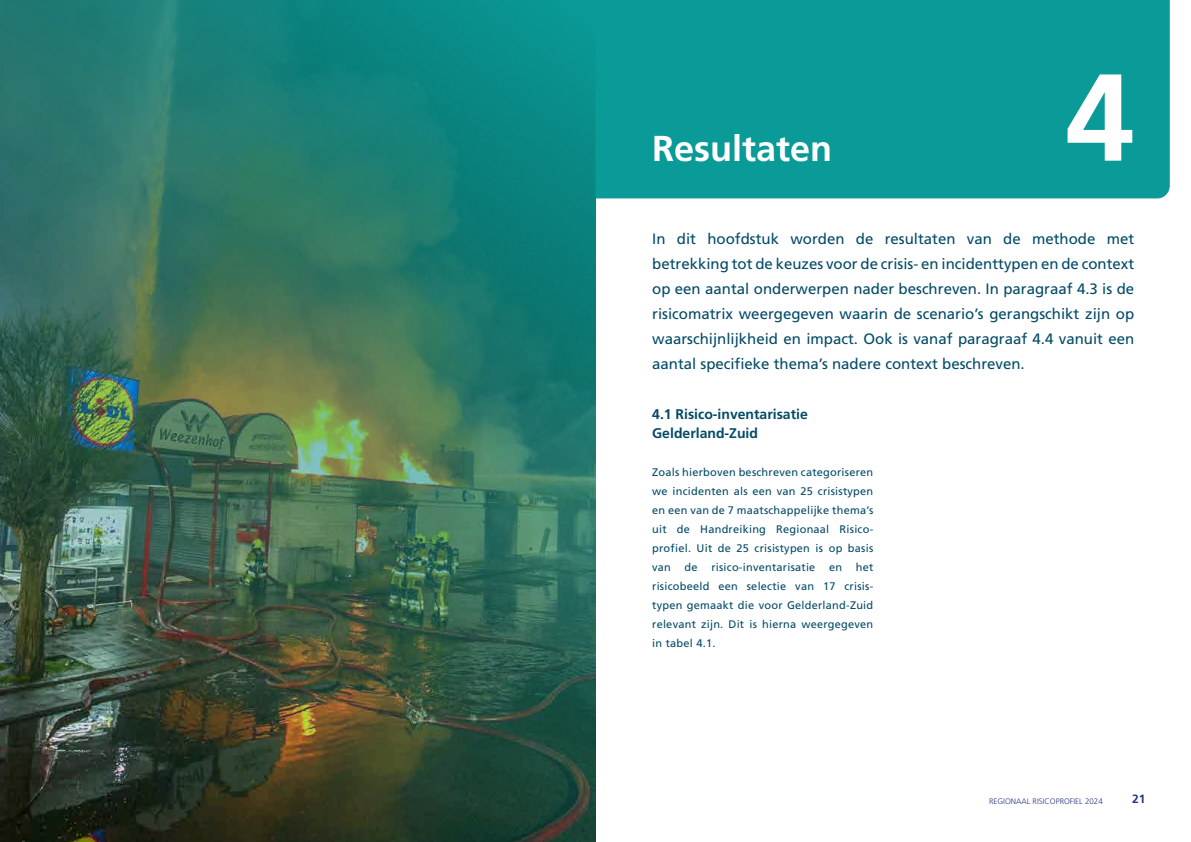
<style>
.page{position:relative;width:1191px;height:842px;background:#fff}
.page>*{position:absolute;margin:0;border:0;box-sizing:border-box;transform-origin:0 0}
.t1{font:700 123.5px "Frutiger LT Pro";color:#fff}
.t2{font:700 36px "Frutiger LT Pro";color:#fff}
.t3{font:15px/25px "Frutiger LT Pro";color:#034a67;text-align:justify}
.t4{font:700 14px/19px "Frutiger LT Pro";color:#034a67}
.t5{font:700 12px "Frutiger LT Pro";color:#283583}
.t6{font:11px/19px "Frutiger LT Pro";letter-spacing:.02em;color:#034a67;text-align:justify}
.t7{font:300 8px "Frutiger LT Pro";color:#283583}
</style>
<div class="page">
<div style="left:595px;top:0;width:575px;height:199px;background:#0a9a97"></div>
<img style="left:0;top:0;width:595px;height:842px">
<h2 class="t2" style="left:652px;top:127px;width:182px">Resultaten</h2>
<h1 class="t1" style="left:1065px;top:44px;width:70px">4</h1>
<p class="t3" style="left:652px;top:226px;width:483px">In dit hoofdstuk worden de resultaten van de methode met betrekking tot de keuzes voor de crisis- en incidenttypen en de context op een aantal onderwerpen nader beschreven. In paragraaf 4.3 is de risicomatrix weergegeven waarin de scenario’s gerangschikt zijn op waarschijnlijkheid en impact. Ook is vanaf paragraaf 4.4 vanuit een aantal specifieke thema’s nadere context beschreven.</p>
<p class="t4" style="left:652px;top:404px;width:157px">4.1 Risico-inventarisatie<br>Gelderland-Zuid</p>
<p class="t6" style="left:652px;top:462px;width:223px">Zoals hierboven beschreven categoriseren we incidenten als een van 25 crisistypen en een van de 7 maatschappelijke thema’s uit de Handreiking Regionaal Risico&shy;profiel. Uit de 25 crisistypen is op basis van de risico-inventarisatie en het risicobeeld een selectie van 17 crisis&shy;typen gemaakt die voor Gelderland-Zuid relevant zijn. Dit is hierna weergegeven in tabel 4.1.</p>
<p class="t7" style="left:989px;top:796px;width:115px">REGIONAAL RISICOPROFIEL 2024</p>
<p class="t5" style="left:1132px;top:792px;width:15px">21</p>
</div>
